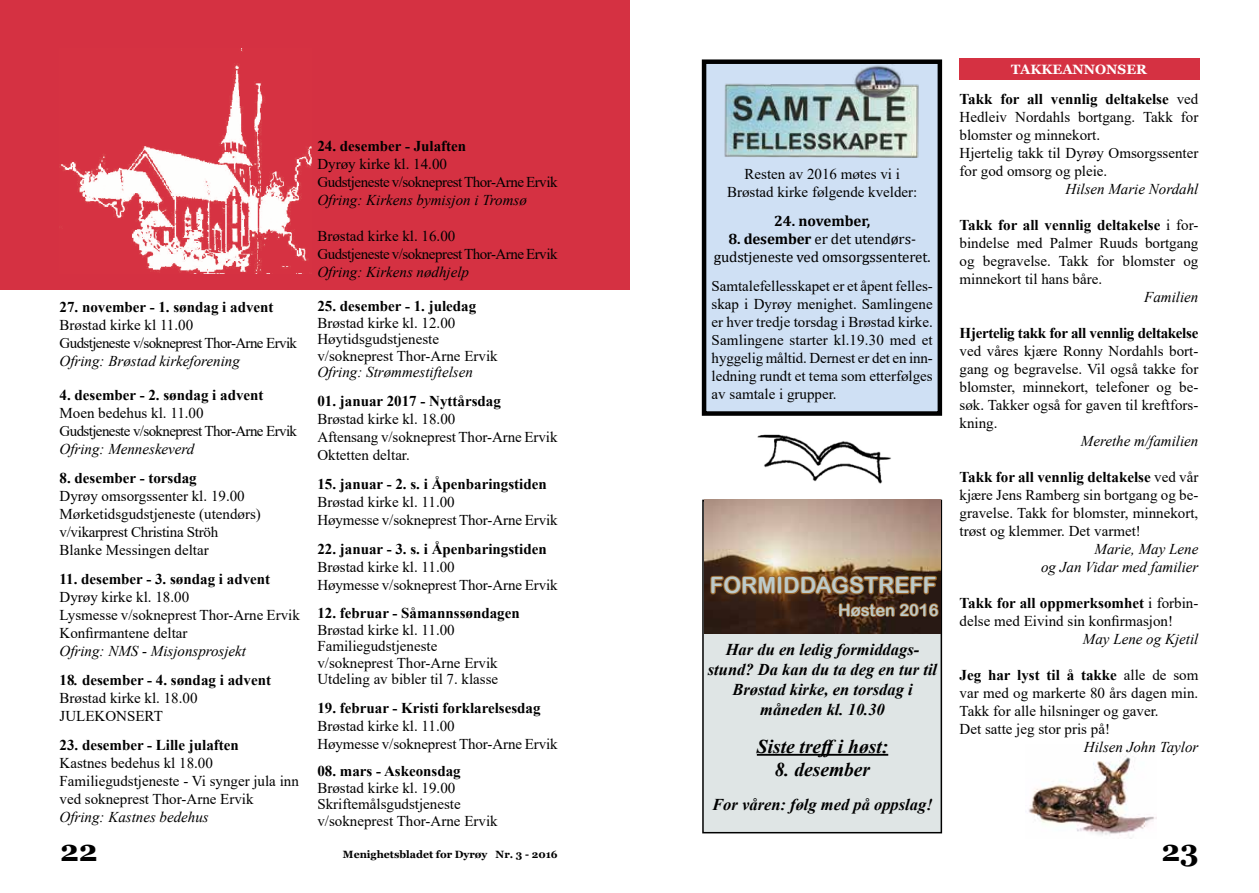
<style>
.page{position:relative;width:1259px;height:893px;background:#fff}
.page>*{position:absolute;margin:0;border:0;box-sizing:border-box;transform-origin:0 0}
.t1{font:700 30px "Georgia";color:#000}
.t2{font:22.5px "Arial Rounded MT Bold";color:#bdcbcb}
.t3{font:italic 700 19.5px "Times New Roman";color:#000}
.t4{font:italic 700 16.5px/19.8px "Times New Roman";color:#000;text-align:center}
.t5{font:16.5px "Arial Rounded MT Bold";color:#bdcbcb}
.t6{font:15px/18px "Times New Roman";color:#000}
.t7{font:700 15px "Times New Roman";color:#000}
.t8{font:italic 15px/18px "Times New Roman";color:#000;text-align:right}
.t9{font:15px/18px "Times New Roman";letter-spacing:-.04em;color:#000}
.t10{font:15px/18px "Times New Roman";letter-spacing:-.03em;color:#000}
.t11{font:15px/18px "Cambria";letter-spacing:-.01em;color:#000;text-align:center}
.t12{font:700 15px "Times New Roman";letter-spacing:-.02em;color:#000}
.t13{font:700 15px "Cambria";color:#000}
.t14{font:700 13.5px "Georgia";color:#fff}
.t15{font:700 10.5px "Georgia";color:#000}
.s1{font-weight:700}
.s2{font-weight:700;font-style:italic}
</style>
<div class="page">
<div style="left:704px;top:62px;width:236px;height:352px;background:#cfe0f4"></div>
<div style="left:702px;top:59px;width:240px;height:357px;border:4px solid #000"></div>
<img style="left:724px;top:81px;width:195px;height:77px">
<img style="left:852px;top:63px;width:51px;height:37px">
<div style="left:959px;top:58px;width:240px;height:22px;background:#d53142"></div>
<div style="left:0;top:0;width:629px;height:289px;background:#d53142"></div>
<img style="left:60px;top:49px;width:251px;height:225px">
<div style="left:702px;top:500px;width:240px;height:333px;background:#dfe5e5;border:2px solid #000"></div>
<img style="left:704px;top:500px;width:236px;height:134px">
<hr style="left:757px;top:754px;width:131px;height:2px;background:#000">
<svg style="left:708px;top:562px;width:232px;height:56px"></svg>
<img style="left:1028px;top:753px;width:129px;height:82px">
<img style="left:757px;top:434px;width:134px;height:50px">
<p class="t7" style="left:60px;top:296px;width:215px">27. november - 1. søndag i advent</p>
<p class="t9" style="left:60px;top:316px;width:239px">Brøstad kirke kl 11.00<br>Gudstjeneste v/sokneprest Thor-Arne Ervik</p>
<p class="t8" style="left:60px;top:352px;width:182px">Ofring: Brøstad kirkeforening</p>
<p class="t7" style="left:60px;top:384px;width:205px">4. desember - 2. søndag i advent</p>
<p class="t9" style="left:60px;top:404px;width:239px">Moen bedehus kl. 11.00<br>Gudstjeneste v/sokneprest Thor-Arne Ervik</p>
<p class="t8" style="left:60px;top:440px;width:136px">Ofring: Menneskeverd</p>
<p class="t7" style="left:60px;top:467px;width:139px">8. desember - torsdag</p>
<p class="t6" style="left:60px;top:487px;width:203px">Dyrøy omsorgssenter kl. 19.00<br>Mørketidsgudstjeneste (utendørs) v/vikarprest Christina Ströh<br>Blanke Messingen deltar</p>
<p class="t7" style="left:60px;top:568px;width:212px">11. desember - 3. søndag i advent</p>
<p class="t6" style="left:60px;top:587px;width:242px">Dyrøy kirke kl. 18.00<br>Lysmesse v/sokneprest Thor-Arne Ervik<br>Konfirmantene deltar</p>
<p class="t8" style="left:60px;top:641px;width:188px">Ofring: NMS - Misjonsprosjekt</p>
<p class="t6" style="left:60px;top:670px;width:213px"><span class="s1">18</span><span class="s2">.</span> <span class="s1">desember - 4. søndag i advent<br></span>Brøstad kirke kl. 18.00<br>JULEKONSERT</p>
<p class="t7" style="left:60px;top:734px;width:181px">23. desember - Lille julaften</p>
<p class="t6" style="left:60px;top:753px;width:241px">Kastnes bedehus kl 18.00<br>Familiegudstjeneste - Vi synger jula inn ved sokneprest Thor-Arne Ervik</p>
<p class="t8" style="left:60px;top:807px;width:151px">Ofring: Kastnes bedehus</p>
<p class="t7" style="left:317px;top:135px;width:150px">24. desember - Julaften</p>
<p class="t10" style="left:317px;top:154px;width:242px">Dyrøy kirke kl. 14.00<br>Gudstjeneste v/sokneprest Thor-Arne Ervik</p>
<p class="t8" style="left:317px;top:190px;width:211px">Ofring: Kirkens bymisjon i Tromsø</p>
<p class="t10" style="left:317px;top:226px;width:242px">Brøstad kirke kl. 16.00<br>Gudstjeneste v/sokneprest Thor-Arne Ervik</p>
<p class="t8" style="left:317px;top:262px;width:153px">Ofring: Kirkens nødhjelp</p>
<p class="t7" style="left:317px;top:295px;width:160px">25. desember - 1. juledag</p>
<p class="t6" style="left:317px;top:314px;width:182px;line-height:16.5px">Brøstad kirke kl. 12.00<br>Høytidsgudstjeneste v/sokneprest Thor-Arne Ervik</p>
<p class="t8" style="left:317px;top:363px;width:157px">Ofring: Strømmestiftelsen</p>
<p class="t7" style="left:317px;top:390px;width:185px">01. januar 2017 - Nyttårsdag</p>
<p class="t6" style="left:317px;top:409px;width:242px">Brøstad kirke kl. 18.00<br>Aftensang v/sokneprest Thor-Arne Ervik<br>Oktetten deltar.</p>
<p class="t7" style="left:317px;top:473px;width:231px">15. januar - 2. s. i Åpenbaringstiden</p>
<p class="t6" style="left:317px;top:492px;width:242px">Brøstad kirke kl. 11.00<br>Høymesse v/sokneprest Thor-Arne Ervik</p>
<p class="t7" style="left:317px;top:538px;width:231px">22. januar - 3. s. i Åpenbaringstiden</p>
<p class="t6" style="left:317px;top:557px;width:242px">Brøstad kirke kl. 11.00<br>Høymesse v/sokneprest Thor-Arne Ervik</p>
<p class="t7" style="left:317px;top:602px;width:204px">12. februar - Såmannssøndagen</p>
<p class="t6" style="left:317px;top:621px;width:182px;line-height:16.5px">Brøstad kirke kl. 11.00<br>Familiegudstjeneste v/sokneprest Thor-Arne Ervik<br>Utdeling av bibler til 7. klasse</p>
<p class="t7" style="left:317px;top:697px;width:225px">19. februar - Kristi forklarelsesdag</p>
<p class="t6" style="left:317px;top:717px;width:242px">Brøstad kirke kl. 11.00<br>Høymesse v/sokneprest Thor-Arne Ervik</p>
<p class="t7" style="left:317px;top:761px;width:145px">08. mars - Askeonsdag</p>
<p class="t6" style="left:317px;top:779px;width:182px;line-height:16.5px">Brøstad kirke kl. 19.00<br>Skriftemålsgudstjeneste v/sokneprest Thor-Arne Ervik</p>
<p class="t6" style="left:727px;top:164px;width:192px;text-align:center">Resten av 2016 møtes vi i<br>Brøstad kirke følgende kvelder:</p>
<p class="t13" style="left:774px;top:210px;width:98px">24. november,</p>
<p class="t11" style="left:714px;top:230px;width:218px"><span class="s1">8. desember</span> er det utendørs&shy;gudstjeneste ved omsorgssenteret.</p>
<p class="t6" style="left:711px;top:276px;width:223px;text-align:justify">Samtalefellesskapet er et åpent felles&shy;skap i Dyrøy menighet. Samlingene er hver tredje torsdag i Brøstad kirke.<br>Samlingene starter kl.19.30 med et hyggelig måltid. Dernest er det en inn&shy;ledning rundt et tema som etterfølges av samtale i grupper.</p>
<h2 class="t2" style="left:710px;top:572px;width:228px">FORMIDDAGSTREFF</h2>
<p class="t5" style="left:838px;top:600px;width:102px">Høsten 2016</p>
<p class="t4" style="left:708px;top:640px;width:231px">Har du en ledig formiddags&shy;stund? Da kan du ta deg en tur til<br>Brøstad kirke, en torsdag i måneden kl. 10.30</p>
<h3 class="t3" style="left:757px;top:732px;width:133px">Siste treffi høst:</h3>
<h3 class="t3" style="left:775px;top:756px;width:97px">8. desember</h3>
<p class="t4" style="left:712px;top:794px;width:222px">For våren: følg med på oppslag!</p>
<p class="t14" style="left:1011px;top:61px;width:137px">TAKKEANNONSER</p>
<p class="t6" style="left:959px;top:89px;width:240px"><span class="s1">Takk for all vennlig deltakelse</span> ved<br>Hedleiv Nordahls bortgang. Takk for blomster og minnekort.<br>Hjertelig takk til Dyrøy Omsorgssenter for god omsorg og pleie.</p>
<p class="t8" style="left:1065px;top:180px;width:134px">Hilsen Marie Nordahl</p>
<p class="t6" style="left:959px;top:215px;width:240px;text-align:justify"><span class="s1">Takk for all vennlig deltakelse</span> i for&shy;bindelse med Palmer Ruuds bortgang og begravelse. Takk for blomster og minnekort til hans båre.</p>
<p class="t8" style="left:1144px;top:288px;width:56px">Familien</p>
<p class="t12" style="left:959px;top:322px;width:240px">Hjertelig takk for all vennlig deltakelse</p>
<p class="t6" style="left:959px;top:341px;width:240px;text-align:justify">ved våres kjære Ronny Nordahls bort&shy;gang og begravelse. Vil også takke for blomster, minnekort, telefoner og be&shy;søk. Takker også for gaven til kreftfors&shy;kning.</p>
<p class="t8" style="left:1081px;top:432px;width:119px">Merethe m/familien</p>
<p class="t6" style="left:959px;top:467px;width:240px;text-align:justify"><span class="s1">Takk for all vennlig deltakelse</span> ved vår kjære Jens Ramberg sin bortgang og be&shy;gravelse. Takk for blomster, minnekort, trøst og klemmer. Det varmet!</p>
<p class="t8" style="left:1041px;top:540px;width:159px">Marie, May Lene<br>og Jan Vidar med familier</p>
<p class="t6" style="left:959px;top:593px;width:240px"><span class="s1">Takk for all oppmerksomhet</span> i forbin&shy;delse med Eivind sin konfirmasjon!</p>
<p class="t8" style="left:1083px;top:630px;width:117px">May Lene og Kjetil</p>
<p class="t6" style="left:959px;top:665px;width:240px"><span class="s1">Jeg har lyst til å takke</span> alle de som var med og markerte 80 års dagen min.<br>Takk for alle hilsninger og gaver.<br>Det satte jeg stor pris på!</p>
<p class="t8" style="left:1084px;top:738px;width:116px">Hilsen John Taylor</p>
<h1 class="t1" style="left:60px;top:831px;width:39px">22</h1>
<p class="t15" style="left:343px;top:847px;width:216px">Menighetsbladet for Dyrøy Nr. 3 - 2016</p>
<h1 class="t1" style="left:1161px;top:831px;width:39px">23</h1>
</div>
